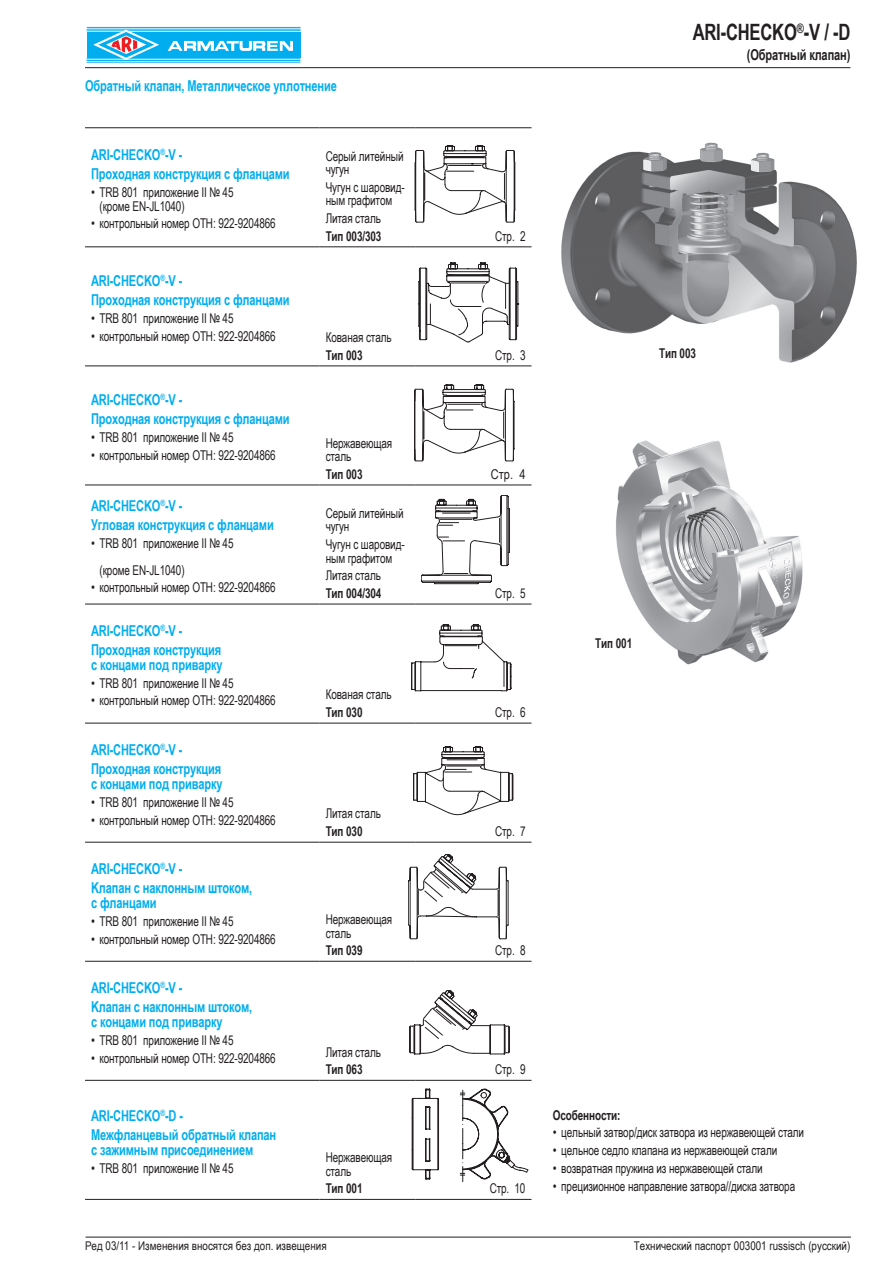
<style>
.page{position:relative;width:893px;height:1263px;background:#fff}
.page>*{position:absolute;margin:0;border:0;box-sizing:border-box;transform-origin:0 0}
.t1{font:700 22.5px "Arial Narrow";letter-spacing:-.01em;color:#231f20;scale:.9 1}
.t2{font:700 15px/19.2px "Arial Narrow";letter-spacing:-.01em;color:#00aeef;scale:.9 1}
.t3{font:700 15px "Arial Narrow";letter-spacing:-.01em;color:#231f20;scale:.9 1}
.t4{font:13.5px/13.5px "Arial Narrow";letter-spacing:-.01em;color:#231f20}
.t5{font:13.5px/13.5px "Arial Narrow";letter-spacing:-.01em;color:#231f20;scale:.9 1}
.t6{font:700 13.5px "Arial Narrow";letter-spacing:-.01em;color:#231f20;scale:.9 1}
.t7{font:12px "Arial Narrow";color:#231f20}
</style>
<div class="page">
<svg style="left:86px;top:26px;width:215px;height:37px"></svg>
<div style="left:87px;top:32px;width:213px;height:25px;background:#00aeef"></div>
<hr style="left:87px;top:27px;width:214px;height:1px;background:#00aeef">
<hr style="left:87px;top:29px;width:214px;height:1px;background:#00aeef">
<hr style="left:87px;top:31px;width:38px;height:1px;background:#00aeef">
<hr style="left:126px;top:30px;width:175px;height:1px;background:#00aeef">
<hr style="left:87px;top:62px;width:213px;height:1px;background:#00aeef">
<hr style="left:87px;top:60px;width:213px;height:1px;background:#00aeef">
<hr style="left:87px;top:59px;width:37px;height:1px;background:#00aeef">
<hr style="left:127px;top:59px;width:173px;height:1px;background:#00aeef">
<svg style="left:168px;top:41px;width:125px;height:10px"></svg>
<svg style="left:93px;top:30px;width:66px;height:30px"></svg>
<img style="left:561px;top:142px;width:296px;height:221px">
<svg style="left:415px;top:145px;width:101px;height:78px"></svg>
<svg style="left:418px;top:263px;width:101px;height:80px"></svg>
<svg style="left:421px;top:496px;width:89px;height:88px"></svg>
<svg style="left:414px;top:384px;width:101px;height:78px"></svg>
<svg style="left:413px;top:746px;width:101px;height:69px"></svg>
<svg style="left:408px;top:854px;width:101px;height:85px"></svg>
<svg style="left:409px;top:991px;width:101px;height:64px"></svg>
<svg style="left:411px;top:625px;width:101px;height:67px"></svg>
<svg style="left:412px;top:1089px;width:116px;height:93px"></svg>
<img style="left:616px;top:440px;width:187px;height:225px">
<hr style="left:85px;top:67px;width:765px;height:1px;background:#231f20">
<hr style="left:86px;top:1237px;width:765px;height:1px;background:#231f20">
<hr style="left:85px;top:127px;width:235px;height:1px;background:#231f20">
<hr style="left:320px;top:127px;width:96px;height:1px;background:#231f20">
<hr style="left:416px;top:127px;width:115px;height:1px;background:#231f20">
<hr style="left:85px;top:247px;width:235px;height:1px;background:#231f20">
<hr style="left:320px;top:247px;width:96px;height:1px;background:#231f20">
<hr style="left:416px;top:247px;width:115px;height:1px;background:#231f20">
<hr style="left:85px;top:366px;width:235px;height:1px;background:#231f20">
<hr style="left:320px;top:366px;width:96px;height:1px;background:#231f20">
<hr style="left:416px;top:366px;width:115px;height:1px;background:#231f20">
<hr style="left:85px;top:485px;width:235px;height:1px;background:#231f20">
<hr style="left:320px;top:485px;width:96px;height:1px;background:#231f20">
<hr style="left:416px;top:485px;width:115px;height:1px;background:#231f20">
<hr style="left:85px;top:604px;width:235px;height:1px;background:#231f20">
<hr style="left:320px;top:604px;width:96px;height:1px;background:#231f20">
<hr style="left:416px;top:604px;width:115px;height:1px;background:#231f20">
<hr style="left:85px;top:723px;width:235px;height:1px;background:#231f20">
<hr style="left:320px;top:723px;width:96px;height:1px;background:#231f20">
<hr style="left:416px;top:723px;width:115px;height:1px;background:#231f20">
<hr style="left:85px;top:842px;width:235px;height:1px;background:#231f20">
<hr style="left:320px;top:842px;width:96px;height:1px;background:#231f20">
<hr style="left:416px;top:842px;width:115px;height:1px;background:#231f20">
<hr style="left:85px;top:961px;width:235px;height:1px;background:#231f20">
<hr style="left:320px;top:961px;width:96px;height:1px;background:#231f20">
<hr style="left:416px;top:961px;width:115px;height:1px;background:#231f20">
<hr style="left:85px;top:1080px;width:235px;height:1px;background:#231f20">
<hr style="left:320px;top:1080px;width:96px;height:1px;background:#231f20">
<hr style="left:416px;top:1080px;width:115px;height:1px;background:#231f20">
<hr style="left:85px;top:1199px;width:235px;height:1px;background:#231f20">
<hr style="left:320px;top:1199px;width:96px;height:1px;background:#231f20">
<hr style="left:416px;top:1199px;width:115px;height:1px;background:#231f20">
<p class="t2" style="left:85px;top:75px;width:281px">Обратный клапан, Металлическое уплотнение</p>
<p class="t2" style="left:91px;top:145px;width:222px">ARI-CHECKO<sup>®</sup>-V -<br>Проходная конструкция с фланцами</p>
<p class="t4" style="left:100px;top:185px;width:135px;text-indent:-9px">• TRB 801 приложение II № 45 (кроме EN-JL1040)</p>
<p class="t4" style="left:91px;top:216px;width:186px">• контрольный номер ОТН: 922-9204866</p>
<p class="t5" style="left:326px;top:149px;width:88px">Серый литейный чугун</p>
<p class="t5" style="left:326px;top:180px;width:89px">Чугун с шаровид&shy;ным графитом</p>
<p class="t5" style="left:326px;top:211px;width:63px">Литая сталь</p>
<p class="t6" style="left:326px;top:226px;width:63px">Тип 003/303</p>
<p class="t5" style="left:495px;top:229px;width:35px">Cтр. 2</p>
<p class="t2" style="left:91px;top:270px;width:222px">ARI-CHECKO<sup>®</sup>-V -<br>Проходная конструкция с фланцами</p>
<p class="t4" style="left:91px;top:311px;width:144px">• TRB 801 приложение II № 45</p>
<p class="t4" style="left:91px;top:329px;width:186px">• контрольный номер ОТН: 922-9204866</p>
<p class="t5" style="left:326px;top:330px;width:75px">Кованая сталь</p>
<p class="t6" style="left:326px;top:345px;width:42px">Тип 003</p>
<p class="t5" style="left:495px;top:348px;width:35px">Cтр. 3</p>
<p class="t2" style="left:91px;top:389px;width:222px">ARI-CHECKO<sup>®</sup>-V -<br>Проходная конструкция с фланцами</p>
<p class="t4" style="left:91px;top:430px;width:144px">• TRB 801 приложение II № 45</p>
<p class="t4" style="left:91px;top:448px;width:186px">• контрольный номер ОТН: 922-9204866</p>
<p class="t5" style="left:326px;top:436px;width:76px">Нержавеющая сталь</p>
<p class="t6" style="left:326px;top:464px;width:42px">Тип 003</p>
<p class="t4" style="left:491px;top:467px;width:36px">Cтр. 4</p>
<p class="t2" style="left:91px;top:495px;width:205px">ARI-CHECKO<sup>®</sup>-V -<br>Угловая конструкция с фланцами</p>
<p class="t4" style="left:100px;top:529px;width:135px;line-height:27px;text-indent:-9px">• TRB 801 приложение II № 45 (кроме EN-JL1040)</p>
<p class="t4" style="left:91px;top:580px;width:186px">• контрольный номер ОТН: 922-9204866</p>
<p class="t5" style="left:326px;top:506px;width:88px">Серый литейный чугун</p>
<p class="t5" style="left:326px;top:537px;width:89px">Чугун с шаровид&shy;ным графитом</p>
<p class="t5" style="left:326px;top:568px;width:63px">Литая сталь</p>
<p class="t6" style="left:326px;top:583px;width:63px">Тип 004/304</p>
<p class="t5" style="left:495px;top:586px;width:35px">Cтр. 5</p>
<p class="t2" style="left:91px;top:620px;width:146px">ARI-CHECKO<sup>®</sup>-V -<br>Проходная конструкция</p>
<p class="t2" style="left:91px;top:654px;width:148px">с концами под приварку</p>
<p class="t4" style="left:91px;top:676px;width:144px">• TRB 801 приложение II № 45</p>
<p class="t4" style="left:91px;top:693px;width:186px">• контрольный номер ОТН: 922-9204866</p>
<p class="t2" style="left:91px;top:739px;width:146px">ARI-CHECKO<sup>®</sup>-V -<br>Проходная конструкция</p>
<p class="t2" style="left:91px;top:773px;width:148px">с концами под приварку</p>
<p class="t4" style="left:91px;top:795px;width:144px">• TRB 801 приложение II № 45</p>
<p class="t4" style="left:91px;top:812px;width:186px">• контрольный номер ОТН: 922-9204866</p>
<p class="t2" style="left:91px;top:858px;width:181px">ARI-CHECKO<sup>®</sup>-V -<br>Kлапан с наклонным штоком,</p>
<p class="t2" style="left:91px;top:892px;width:74px">с фланцами</p>
<p class="t4" style="left:91px;top:914px;width:144px">• TRB 801 приложение II № 45</p>
<p class="t4" style="left:91px;top:931px;width:186px">• контрольный номер ОТН: 922-9204866</p>
<p class="t2" style="left:91px;top:977px;width:181px">ARI-CHECKO<sup>®</sup>-V -<br>Kлапан с наклонным штоком,</p>
<p class="t2" style="left:91px;top:1011px;width:148px">с концами под приварку</p>
<p class="t4" style="left:91px;top:1033px;width:144px">• TRB 801 приложение II № 45</p>
<p class="t4" style="left:91px;top:1051px;width:186px">• контрольный номер ОТН: 922-9204866</p>
<p class="t5" style="left:326px;top:687px;width:75px">Кованая сталь</p>
<p class="t6" style="left:326px;top:702px;width:42px">Тип 030</p>
<p class="t5" style="left:495px;top:705px;width:35px">Cтр. 6</p>
<p class="t5" style="left:326px;top:806px;width:63px">Литая сталь</p>
<p class="t6" style="left:326px;top:821px;width:42px">Тип 030</p>
<p class="t5" style="left:495px;top:824px;width:35px">Cтр. 7</p>
<p class="t5" style="left:326px;top:912px;width:76px">Нержавеющая сталь</p>
<p class="t6" style="left:326px;top:940px;width:42px">Тип 039</p>
<p class="t5" style="left:495px;top:943px;width:35px">Cтр. 8</p>
<p class="t5" style="left:326px;top:1044px;width:63px">Литая сталь</p>
<p class="t6" style="left:326px;top:1059px;width:42px">Тип 063</p>
<p class="t5" style="left:495px;top:1062px;width:35px">Cтр. 9</p>
<p class="t2" style="left:91px;top:1105px;width:207px">ARI-CHECKO<sup>®</sup>-D -<br>Межфланцевый обратный клапан</p>
<p class="t2" style="left:91px;top:1139px;width:182px">с зажимным присоединением</p>
<p class="t4" style="left:91px;top:1161px;width:144px">• TRB 801 приложение II № 45</p>
<p class="t5" style="left:326px;top:1150px;width:76px">Нержавеющая сталь</p>
<p class="t6" style="left:326px;top:1178px;width:42px">Тип 001</p>
<p class="t5" style="left:490px;top:1181px;width:41px">Cтр. 10</p>
<p class="t7" style="left:85px;top:1237px;width:243px">Ред 03/11 - Изменения вносятся без доп. извещения</p>
<h1 class="t1" style="left:693px;top:15px;width:177px">ARI-CHECKO<sup>®</sup>-V / -D</h1>
<p class="t3" style="left:747px;top:43px;width:117px">(Обратный клапан)</p>
<p class="t6" style="left:659px;top:343px;width:42px">Тип 003</p>
<p class="t6" style="left:595px;top:633px;width:42px">Тип 001</p>
<p class="t6" style="left:553px;top:1105px;width:77px">Особенности:</p>
<p class="t4" style="left:553px;top:1125px;width:253px">• цельный затвор/диск затвора из нержавеющей стали</p>
<p class="t4" style="left:553px;top:1143px;width:226px">• цельное седло клапана из нержавеющей стали</p>
<p class="t4" style="left:553px;top:1161px;width:211px">• возвратная пружина из нержавеющей стали</p>
<p class="t4" style="left:553px;top:1179px;width:244px">• прецизионное направление затвора//диска затвора</p>
<p class="t7" style="left:634px;top:1237px;width:218px">Технический паспорт 003001 russisch (русский)</p>
</div>
